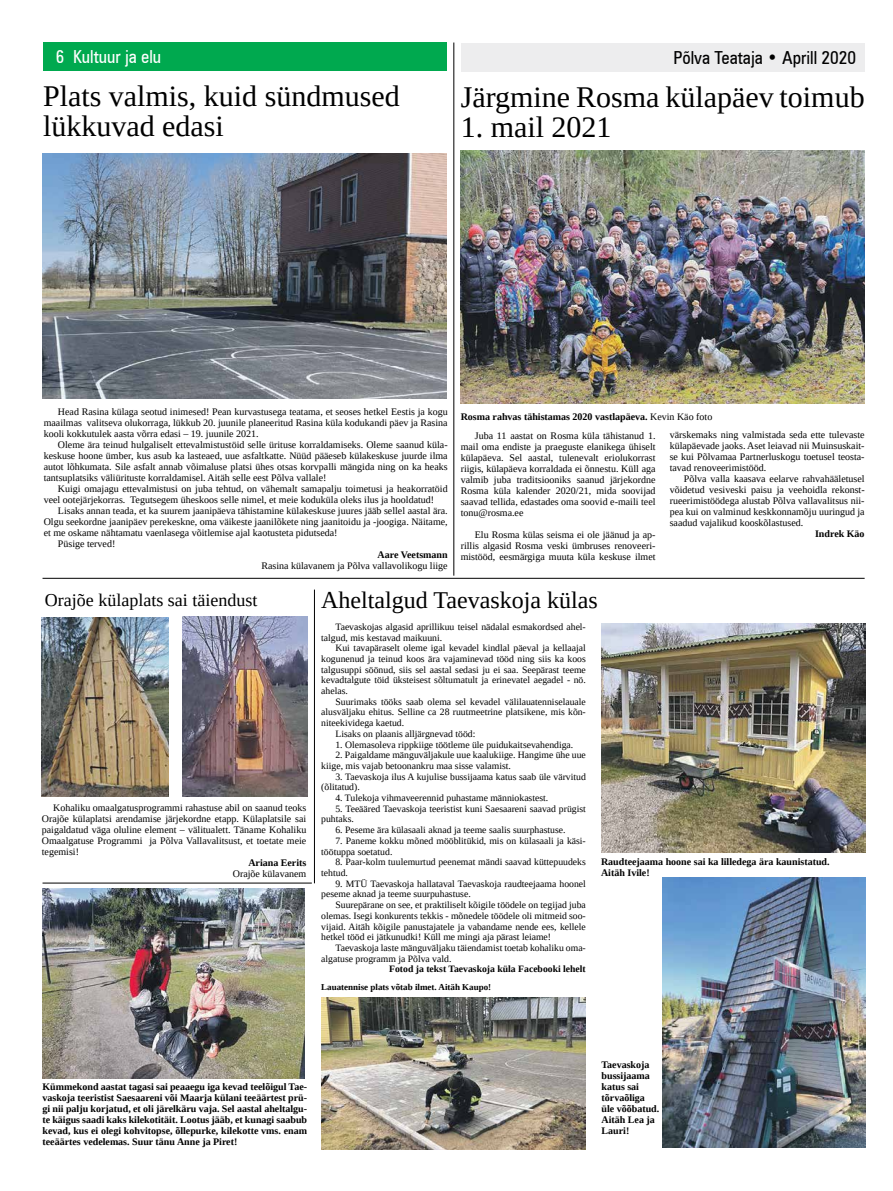
<style>
.page{position:relative;width:893px;height:1191px;background:#fff}
.page>*{position:absolute;margin:0;border:0;box-sizing:border-box;transform-origin:0 0}
.t1{font:30px/30px "Liberation Serif";color:#000}
.t2{font:24px "Liberation Serif";color:#000}
.t3{font:18px "Liberation Serif";color:#000}
.t4{font:condensed 18px "Zurich BT";color:#000}
.t5{font:condensed 18px "Zurich BT";color:#fff}
.t6{font:10px/11px "Liberation Serif";color:#000;text-align:justify}
.t7{font:700 10px/11px "Liberation Serif";color:#000}
.t8{font:9.7px/10.7px "Liberation Serif";color:#000}
.t9{font:700 9.7px "Liberation Serif";color:#000}
.t10{font:700 9px "Liberation Serif";color:#000}
.s1{font-weight:700}
</style>
<div class="page">
<hr style="left:43px;top:578px;width:822px;height:1px;background:#000">
<hr style="left:454px;top:43px;width:1px;height:532px;background:#000">
<hr style="left:43px;top:882px;width:269px;height:1px;background:#000">
<div style="left:461px;top:43px;width:404px;height:28px;background:#ededee"></div>
<div style="left:43px;top:43px;width:403px;height:28px;background:#00a94f"></div>
<img style="left:461px;top:151px;width:404px;height:252px">
<img style="left:183px;top:617px;width:125px;height:180px">
<img style="left:42px;top:617px;width:126px;height:180px">
<img style="left:43px;top:153px;width:403px;height:245px">
<img style="left:601px;top:623px;width:264px;height:229px">
<img style="left:321px;top:997px;width:265px;height:152px">
<img style="left:43px;top:889px;width:262px;height:189px">
<hr style="left:314px;top:589px;width:1px;height:294px;background:#000">
<img style="left:663px;top:877px;width:202px;height:270px">
<h3 class="t5" style="left:56px;top:45px;width:107px">6 Kultuur ja elu</h3>
<h3 class="t4" style="left:673px;top:46px;width:184px">Põlva Teataja • Aprill 2020</h3>
<h1 class="t1" style="left:43px;top:81px;width:358px">Plats valmis, kuid sündmused lükkuvad edasi</h1>
<h1 class="t1" style="left:461px;top:82px;width:405px">Järgmine Rosma külapäev toimub</h1>
<h1 class="t1" style="left:461px;top:112px;width:152px">1. mail 2021</h1>
<p class="t6" style="left:44px;top:406px;width:405px;text-indent:14px">Head Rasina külaga seotud inimesed! Pean kurvastusega teatama, et seoses hetkel Eestis ja kogu maailmas valitseva olukorraga, lükkub 20. juunile planeeritud Rasina küla kodukandi päev ja Rasina kooli kokkutulek aasta võrra edasi – 19. juunile 2021.</p>
<p class="t6" style="left:44px;top:439px;width:405px;text-indent:14px">Oleme ära teinud hulgaliselt ettevalmistustöid selle ürituse korraldamiseks. Oleme saanud küla&shy;keskuse hoone ümber, kus asub ka lasteaed, uue asfaltkatte. Nüüd pääeseb külakeskuse juurde ilma autot lõhkumata. Sile asfalt annab võimaluse platsi ühes otsas korvpalli mängida ning on ka heaks tantsuplatsiks väliürituste korraldamisel. Aitäh selle eest Põlva vallale!</p>
<p class="t6" style="left:44px;top:483px;width:405px;text-indent:14px">Kuigi omajagu ettevalmistusi on juba tehtud, on vähemalt samapalju toimetusi ja heakorratöid veel ootejärjekorras. Tegutsegem üheskoos selle nimel, et meie koduküla oleks ilus ja hooldatud!</p>
<p class="t6" style="left:58px;top:505px;width:391px">Lisaks annan teada, et ka suurem jaanipäeva tähistamine külakeskuse juures jääb sellel aastal ära.</p>
<p class="t6" style="left:44px;top:516px;width:405px">Olgu seekordne jaanipäev perekeskne, oma väikeste jaanilõkete ning jaanitoidu ja -joogiga. Näitame,</p>
<p class="t6" style="left:44px;top:527px;width:295px">et me oskame nähtamatu vaenlasega võitlemise ajal kaotusteta pidutseda!</p>
<p class="t6" style="left:58px;top:538px;width:59px">Püsige terved!</p>
<p class="t7" style="left:378px;top:548px;width:72px">Aare Veetsmann</p>
<p class="t6" style="left:261px;top:560px;width:188px">Rasina külavanem ja Põlva vallavolikogu liige</p>
<p class="t6" style="left:670px;top:407px;width:196px;line-height:18.4px;text-indent:-209px"><span class="s1">Rosma rahvas tähistamas 2020 vastlapäeva.</span> Kevin Käo foto<br>värskemaks ning valmistada seda ette tulevaste</p>
<p class="t6" style="left:670px;top:440px;width:196px">külapäevade jaoks. Aset leiavad nii Muinsuskait&shy;se kui Põlvamaa Partnerluskogu toetusel teosta&shy;tavad renoveerimistööd.</p>
<p class="t6" style="left:670px;top:473px;width:196px;text-indent:14px">Põlva valla kaasava eelarve rahvahääletusel võidetud vesiveski paisu ja veehoidla rekonst&shy;rueerimistöödega alustab Põlva vallavalitsus nii&shy;pea kui on valminud keskkonnamõju uuringud ja saadud vajalikud kooskõlastused.</p>
<p class="t7" style="left:815px;top:528px;width:51px">Indrek Käo</p>
<p class="t6" style="left:461px;top:430px;width:196px;text-indent:14px">Juba 11 aastat on Rosma küla tähistanud 1. mail oma endiste ja praeguste elanikega ühiselt külapäeva. Sel aastal, tulenevalt eriolukorrast riigis, külapäeva korraldada ei õnnestu. Küll aga valmib juba traditsiooniks saanud järjekordne Rosma küla kalender 2020/21, mida soovijad saavad tellida, edastades oma soovid e-maili teel tonu@rosma.ee</p>
<p class="t6" style="left:461px;top:529px;width:196px;text-indent:14px">Elu Rosma külas seisma ei ole jäänud ja ap&shy;rillis algasid Rosma veski ümbruses renoveeri&shy;mistööd, eesmärgiga muuta küla keskuse ilmet</p>
<h3 class="t3" style="left:45px;top:588px;width:214px">Orajõe külaplats sai täiendust</h3>
<h2 class="t2" style="left:321px;top:584px;width:278px">Aheltalgud Taevaskoja külas</h2>
<p class="t6" style="left:42px;top:802px;width:266px;text-indent:11px">Kohaliku omaalgatusprogrammi rahastuse abil on saanud teoks Orajõe külaplatsi arendamise järjekordne etapp. Külaplatsile sai paigaldatud väga oluline element – välitualett. Täname Kohaliku Omaalgatuse Programmi ja Põlva Vallavalitsust, et toetate meie tegemisi!</p>
<p class="t7" style="left:248px;top:857px;width:60px">Ariana Eerits</p>
<p class="t6" style="left:233px;top:868px;width:75px">Orajõe külavanem</p>
<p class="t8" style="left:321px;top:621px;width:266px;text-indent:14px">Taevaskojas algasid aprillikuu teisel nädalal esmakordsed ahel&shy;talgud, mis kestavad maikuuni.</p>
<p class="t8" style="left:321px;top:642px;width:266px;text-align:justify;text-indent:14px">Kui tavapäraselt oleme igal kevadel kindlal päeval ja kellaajal kogunenud ja teinud koos ära vajaminevad tööd ning siis ka koos talgusuppi söönud, siis sel aastal sedasi ju ei saa. Seepärast teeme kevadtalgute töid üksteisest sõltumatult ja erinevatel aegadel - nö. ahelas.</p>
<p class="t8" style="left:335px;top:696px;width:252px">Suurimaks tööks saab olema sel kevadel välilauatenniselauale</p>
<p class="t8" style="left:321px;top:707px;width:266px">alusväljaku ehitus. Selline ca 28 ruutmeetrine platsikene, mis kõn-</p>
<p class="t8" style="left:321px;top:717px;width:84px">niteekividega kaetud.</p>
<p class="t8" style="left:335px;top:728px;width:141px">Lisaks on plaanis alljärgnevad tööd:</p>
<p class="t8" style="left:335px;top:739px;width:239px">1. Olemasoleva rippkiige töötleme üle puidukaitsevahendiga.</p>
<p class="t8" style="left:321px;top:749px;width:266px;text-indent:14px">2. Paigaldame mänguväljakule uue kaalukiige. Hangime ühe uue kiige, mis vajab betoonankru maa sisse valamist.</p>
<p class="t8" style="left:321px;top:771px;width:266px;text-indent:14px">3. Taevaskoja ilus A kujulise bussijaama katus saab üle värvitud (õlitatud).</p>
<p class="t8" style="left:335px;top:792px;width:214px">4. Tulekoja vihmaveerennid puhastame männiokastest.</p>
<p class="t8" style="left:321px;top:803px;width:266px;text-indent:14px">5. Teeääred Taevaskoja teeristist kuni Saesaareni saavad prügist puhtaks.</p>
<p class="t8" style="left:335px;top:824px;width:232px">6. Peseme ära külasaali aknad ja teeme saalis suurphastuse.</p>
<p class="t8" style="left:321px;top:835px;width:266px;text-indent:14px">7. Paneme kokku mõned mööblitükid, mis on külasaali ja käsi&shy;töötuppa soetatud.</p>
<p class="t8" style="left:321px;top:856px;width:266px;text-indent:14px">8. Paar-kolm tuulemurtud peenemat mändi saavad küttepuudeks tehtud.</p>
<p class="t8" style="left:321px;top:878px;width:266px;text-indent:14px">9. MTÜ Taevaskoja hallataval Taevaskoja raudteejaama hoonel peseme aknad ja teeme suurpuhastuse.</p>
<p class="t8" style="left:321px;top:899px;width:266px;text-align:justify;text-indent:14px">Suurepärane on see, et praktiliselt kõigile töödele on tegijad juba olemas. Isegi konkurents tekkis - mõnedele töödele oli mitmeid soo&shy;vijaid. Aitäh kõigile panustajatele ja vabandame nende ees, kellele hetkel tööd ei jätkunudki! Küll me mingi aja pärast leiame!</p>
<p class="t8" style="left:321px;top:942px;width:266px;text-indent:14px">Taevaskoja laste mänguväljaku täiendamist toetab kohaliku oma&shy;algatuse programm ja Põlva vald.</p>
<p class="t9" style="left:389px;top:962px;width:198px">Fotod ja tekst Taevaskoja küla Facebooki lehelt</p>
<p class="t10" style="left:321px;top:981px;width:172px">Lauatennise plats võtab ilmet. Aitäh Kaupo!</p>
<p class="t7" style="left:601px;top:855px;width:230px">Raudteejaama hoone sai ka lilledega ära kaunistatud.<br>Aitäh Ivile!</p>
<p class="t7" style="left:43px;top:1081px;width:266px;text-align:justify">Kümmekond aastat tagasi sai peaaegu iga kevad teelõigul Tae&shy;vaskoja teeristist Saesaareni või Maarja külani teeäärtest prü&shy;gi nii palju korjatud, et oli järelkäru vaja. Sel aastal aheltalgu&shy;te käigus saadi kaks kilekotitäit. Lootus jääb, et kunagi saabub kevad, kus ei olegi kohvitopse, õllepurke, kilekotte vms. enam teeäärtes vedelemas. Suur tänu Anne ja Piret!</p>
<p class="t7" style="left:602px;top:1058px;width:59px">Taevaskoja bussijaama katus sai tõrvaõliga üle võõbatud.<br>Aitäh Lea ja<br>Lauri!</p>
</div>
